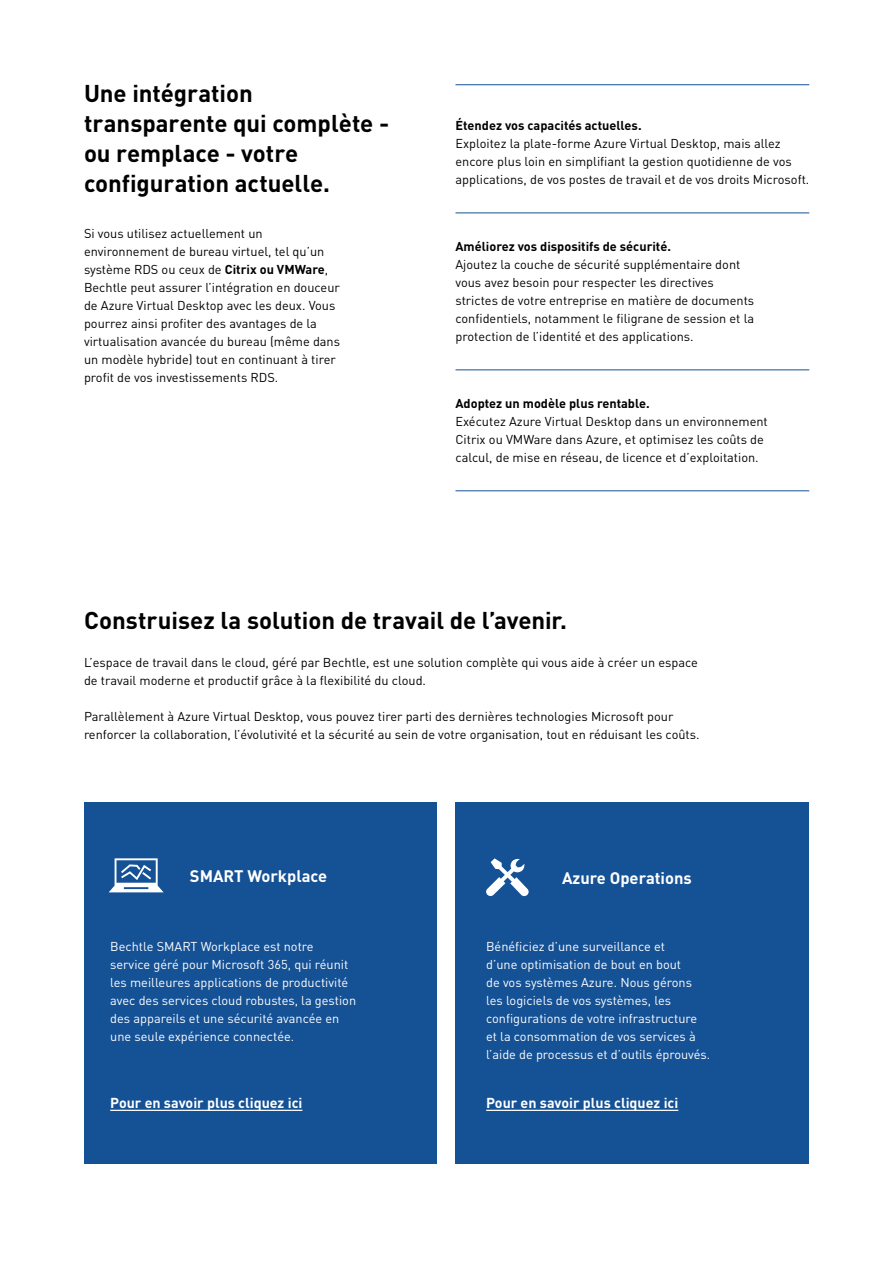
<style>
.page{position:relative;width:893px;height:1263px;background:#fff}
.page>*{position:absolute;margin:0;border:0;box-sizing:border-box;transform-origin:0 0}
.t1{font:700 24px/30px "Bechtle DIN";letter-spacing:-.005em;color:#000}
.t2{font:700 16.5px "Bechtle DIN";color:#fff}
.t3{font:700 14.25px "Bechtle DIN";color:#fff}
.t4{font:12.75px/18px "Bechtle DIN";color:#000}
.t5{font:12.75px/18px "Bechtle DIN";color:#fff}
.t6{font:700 12.75px "Bechtle DIN";color:#000}
.s1{font-weight:700}
</style>
<div class="page">
<div style="left:84px;top:803px;width:353px;height:361px;background:#155195"></div>
<div style="left:456px;top:803px;width:353px;height:361px;background:#155195"></div>
<svg style="left:109px;top:858px;width:54px;height:34px"></svg>
<svg style="left:486px;top:858px;width:43px;height:38px"></svg>
<hr style="left:455px;top:213px;width:354px;height:1px;background:#155195">
<hr style="left:455px;top:84px;width:354px;height:1px;background:#155195">
<hr style="left:455px;top:490px;width:354px;height:1px;background:#155195">
<hr style="left:455px;top:369px;width:354px;height:1px;background:#155195">
<hr style="left:110px;top:1110px;width:192px;height:1px;background:#fff">
<hr style="left:486px;top:1110px;width:192px;height:1px;background:#fff">
<h2 class="t1" style="left:84px;top:76px;width:307px">Une intégration transparente qui complète - ou remplace - votre configuration actuelle.</h2>
<p class="t4" style="left:84px;top:223px;width:258px">Si vous utilisez actuellement un environnement de bureau virtuel, tel qu’un système RDS ou ceux de <span class="s1">Citrix ou VMWare</span>, Bechtle peut assurer l’intégration en douceur de Azure Virtual Desktop avec les deux. Vous pourrez ainsi profiter des avantages de la virtualisation avancée du bureau (même dans un modèle hybride) tout en continuant à tirer profit de vos investissements RDS.</p>
<p class="t6" style="left:455px;top:115px;width:188px">Étendez vos capacités actuelles.</p>
<p class="t4" style="left:455px;top:133px;width:355px">Exploitez la plate-forme Azure Virtual Desktop, mais allez encore plus loin en simplifiant la gestion quotidienne de vos applications, de vos postes de travail et de vos droits Microsoft.</p>
<p class="t6" style="left:455px;top:236px;width:217px">Améliorez vos dispositifs de sécurité.</p>
<p class="t4" style="left:455px;top:254px;width:300px">Ajoutez la couche de sécurité supplémentaire dont vous avez besoin pour respecter les directives strictes de votre entreprise en matière de documents confidentiels, notamment le filigrane de session et la protection de l’identité et des applications.</p>
<p class="t6" style="left:455px;top:393px;width:196px">Adoptez un modèle plus rentable.</p>
<p class="t4" style="left:455px;top:411px;width:314px">Exécutez Azure Virtual Desktop dans un environnement<br>Citrix ou VMWare dans Azure, et optimisez les coûts de calcul, de mise en réseau, de licence et d’exploitation.</p>
<h2 class="t1" style="left:84px;top:603px;width:485px">Construisez la solution de travail de l’avenir.</h2>
<p class="t4" style="left:84px;top:652px;width:615px">L’espace de travail dans le cloud, géré par Bechtle, est une solution complète qui vous aide à créer un espace de travail moderne et productif grâce à la flexibilité du cloud.</p>
<p class="t4" style="left:84px;top:706px;width:617px">Parallèlement à Azure Virtual Desktop, vous pouvez tirer parti des dernières technologies Microsoft pour renforcer la collaboration, l’évolutivité et la sécurité au sein de votre organisation, tout en réduisant les coûts.</p>
<p class="t2" style="left:190px;top:862px;width:139px">SMART Workplace</p>
<p class="t2" style="left:562px;top:864px;width:131px">Azure Operations</p>
<p class="t5" style="left:110px;top:936px;width:247px">Bechtle SMART Workplace est notre service géré pour Microsoft 365, qui réunit les meilleures applications de productivité avec des services cloud robustes, la gestion des appareils et une sécurité avancée en une seule expérience connectée.</p>
<p class="t5" style="left:486px;top:936px;width:226px">Bénéficiez d’une surveillance et<br>d’une optimisation de bout en bout<br>de vos systèmes Azure. Nous gérons les logiciels de vos systèmes, les configurations de votre infrastructure et la consommation de vos services à l’aide de processus et d’outils éprouvés.</p>
<p class="t3" style="left:110px;top:1091px;width:194px">Pour en savoir plus cliquez ici</p>
<p class="t3" style="left:486px;top:1091px;width:194px">Pour en savoir plus cliquez ici</p>
</div>
